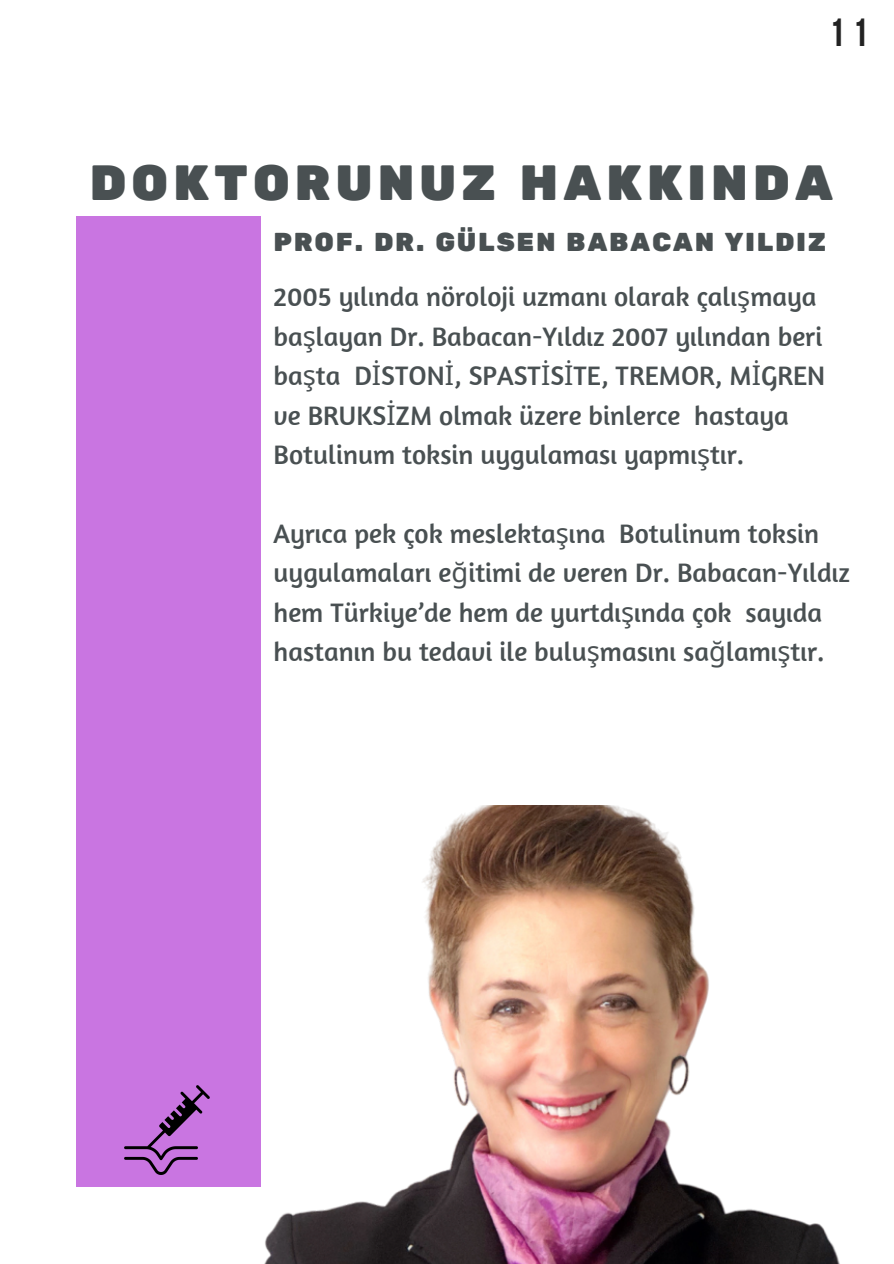
<style>
.page{position:relative;width:894px;height:1264px;background:#fff}
.page>*{position:absolute;margin:0;border:0;box-sizing:border-box;transform-origin:0 0}
.t1{font:49.2px "Rubik One";letter-spacing:.09em;color:#495052}
.t2{font:700 39.15px "Bebas Neue";color:#222}
.t3{font:27.3px/39.3px "Amaranth";color:#495052}
.t4{font:25.8px "Rubik One";letter-spacing:.06em;color:#495052}
.s1{font-family:"Noto Sans"}
</style>
<div class="page">
<div style="left:67px;top:216px;width:201px;height:970px;background:#c975e1"></div>
<img style="left:210px;top:805px;width:630px;height:458px">
<img style="left:124px;top:1085px;width:86px;height:89px">
<p class="t2" style="left:829px;top:16px;width:40px">11</p>
<p class="t1" style="left:89px;top:154px;width:745px">DOKTORUNUZ HAKKINDA</p>
<p class="t4" style="left:273px;top:227px;width:554px">PROF. DR. GÜLSEN BABACAN YILDIZ</p>
<p class="t3" style="left:273px;top:276px;width:553px">2005 yılında nöroloji uzmanı olarak çalı<span class="s1">ş</span>maya ba<span class="s1">ş</span>layan Dr. Babacan-Yıldız 2007 yılından beri ba<span class="s1">ş</span>ta D<span class="s1">İ</span>STON<span class="s1">İ</span>, SPAST<span class="s1">İ</span>S<span class="s1">İ</span>TE, TREMOR, M<span class="s1">İ</span>GREN ve BRUKS<span class="s1">İ</span>ZM olmak üzere binlerce hastaya Botulinum toksin uygulaması yapmı<span class="s1">ş</span>tır.</p>
<p class="t3" style="left:273px;top:513px;width:577px">Ayrıca pek çok meslekta<span class="s1">ş</span>ına Botulinum toksin uygulamaları e<span class="s1">ğ</span>itimi de veren Dr. Babacan-Yıldız hem Türkiye’de hem de yurtdı<span class="s1">ş</span>ında çok sayıda hastanın bu tedavi ile bulu<span class="s1">ş</span>masını sa<span class="s1">ğ</span>lamı<span class="s1">ş</span>tır.</p>
</div>
